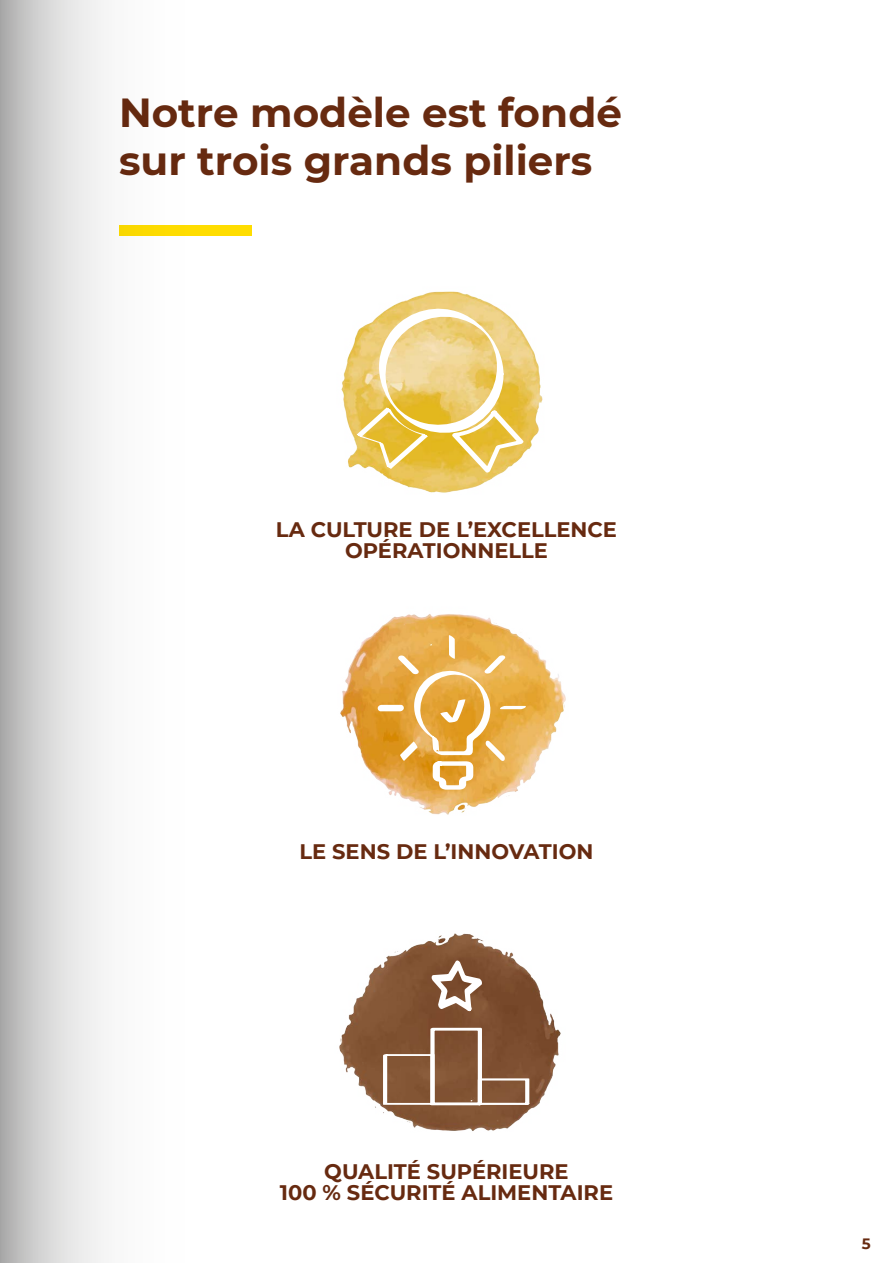
<style>
.page{position:relative;width:893px;height:1263px;background:#fff}
.page>*{position:absolute;margin:0;border:0;box-sizing:border-box;transform-origin:0 0}
.t1{font:700 40.5px/48.6px "Montserrat";color:#672a10}
.t2{font:700 21px/21px "Montserrat";color:#672a10;text-align:center}
.t3{font:700 15px "Montserrat";color:#672a10}
</style>
<div class="page">
<img style="left:341px;top:291px;width:202px;height:202px">
<svg style="left:356px;top:303px;width:168px;height:170px"></svg>
<img style="left:340px;top:614px;width:226px;height:201px">
<svg style="left:377px;top:634px;width:149px;height:156px;background:#e8b259"></svg>
<img style="left:339px;top:933px;width:222px;height:198px">
<svg style="left:432px;top:959px;width:50px;height:52px"></svg>
<svg style="left:383px;top:1028px;width:147px;height:78px;background:#91694e"></svg>
<div style="left:119px;top:225px;width:132px;height:11px;background:#fd0"></div>
<svg style="left:0;top:0;width:104px;height:1263px"></svg>
<h1 class="t1" style="left:119px;top:86px;width:504px">Notre modèle est fondé sur trois grands piliers</h1>
<p class="t2" style="left:276px;top:518px;width:343px">LA CULTURE DE L’EXCELLENCE<br>OPÉRATIONNELLE</p>
<p class="t2" style="left:300px;top:840px;width:295px">LE SENS DE L’INNOVATION</p>
<p class="t2" style="left:280px;top:1160px;width:335px">QUALITÉ SUPÉRIEURE<br>100 % SÉCURITÉ ALIMENTAIRE</p>
<p class="t3" style="left:862px;top:1233px;width:10px">5</p>
</div>
